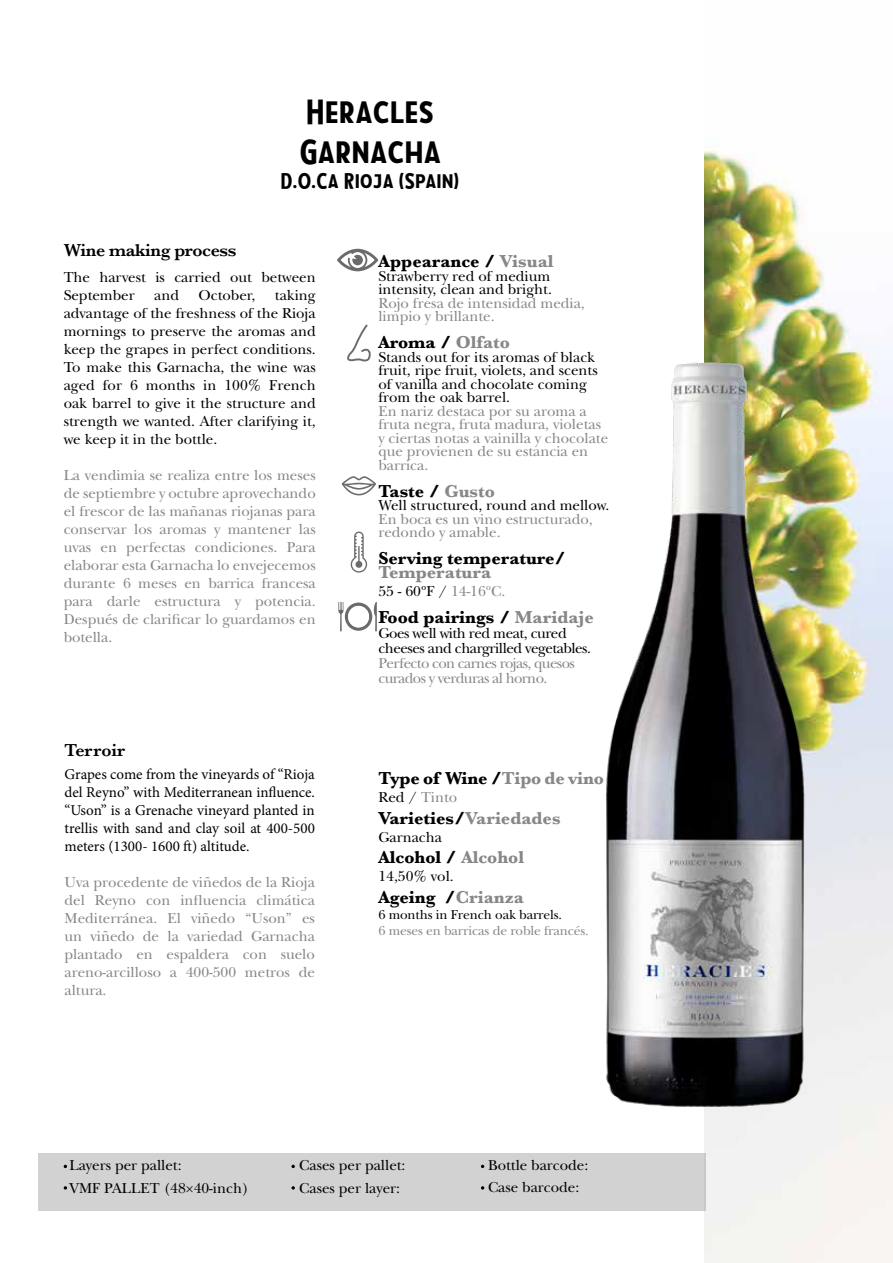
<style>
.page{position:relative;width:893px;height:1263px;background:#fff}
.page>*{position:absolute;margin:0;border:0;box-sizing:border-box;transform-origin:0 0}
.t1{font:33px/39.6px "Taberna Sans";color:#000}
.t2{font:21px "Taberna Sans";color:#000}
.t3{font:700 18px "Baskerville";color:#000}
.t4{font:600 18px "Baskerville";letter-spacing:-.02em;color:#000}
.t5{font:700 18px "Baskerville";color:#878787}
.t6{font:600 18px "Baskerville";color:#000}
.t7{font:15px/18px "New Baskerville Std";color:#878787}
.t8{font:15px/18px "New Baskerville Std";color:#000}
.t9{font:15px/18px "Minion Pro";color:#000;text-align:justify}
.t10{font:15px/15px "New Baskerville Std";letter-spacing:-.03em;color:#000}
.t11{font:15px/15px "New Baskerville Std";letter-spacing:-.04em;color:#878787}
.t12{font:13.5px "New Baskerville Std";letter-spacing:-.01em;color:#878787}
.t13{font:13.5px "New Baskerville Std";letter-spacing:-.01em;color:#000}
.s1{color:#878787}
.s2{color:#000}
</style>
<div class="page">
<img style="left:705px;top:149px;width:187px;height:1114px">
<div style="left:38px;top:1153px;width:668px;height:58px;background:#d3d2d3"></div>
<svg style="left:291px;top:1165px;width:4px;height:3px"></svg>
<img style="left:606px;top:325px;width:257px;height:798px">
<svg style="left:337px;top:249px;width:41px;height:22px"></svg>
<svg style="left:347px;top:325px;width:24px;height:36px"></svg>
<svg style="left:342px;top:476px;width:34px;height:19px"></svg>
<svg style="left:350px;top:531px;width:17px;height:42px"></svg>
<svg style="left:338px;top:602px;width:39px;height:30px"></svg>
<h1 class="t1" style="left:299px;top:92px;width:143px">Heracles<br>Garnacha</h1>
<h2 class="t2" style="left:280px;top:167px;width:181px">D.O.Ca Rioja (Spain)</h2>
<p class="t4" style="left:64px;top:237px;width:174px">Wine making process</p>
<p class="t8" style="left:64px;top:268px;width:254px">The harvest is carried out between<br>September</p>
<p class="t8" style="left:64px;top:286px;width:254px;text-align:justify;text-indent:211px">taking advantage of the freshness of the Rioja mornings to preserve the aromas and keep the grapes in perfect conditions.<br>To make this Garnacha, the wine was aged for 6 months in 100% French oak barrel to give it the structure and strength we wanted. After clarifying it, we keep it in the bottle.</p>
<p class="t7" style="left:64px;top:466px;width:254px;text-align:justify">La vendimia se realiza entre los meses de septiembre y octubre aprovechando el frescor de las mañanas riojanas para conservar los aromas y mantener las uvas en perfectas condiciones. Para elaborar esta Garnacha lo envejecemos durante 6 meses en barrica francesa para darle estructura y potencia.<br>Después de clarificar lo guardamos en botella.</p>
<p class="t8" style="left:154px;top:286px;width:26px">and</p>
<p class="t8" style="left:199px;top:286px;width:58px">October,</p>
<p class="t6" style="left:65px;top:737px;width:62px">Terroir</p>
<p class="t9" style="left:65px;top:765px;width:252px">Grapes come from the vineyards of “Rioja del Reyno” with Mediterranean influence. “Uson” is a Grenache vineyard planted in trellis with sand and clay soil at 400-500 meters (1300- 1600 ft) altitude.</p>
<p class="t7" style="left:65px;top:873px;width:252px;text-align:justify">Uva procedente de viñedos de la Rioja del Reyno con influencia climática Mediterránea. El viñedo “Uson” es un viñedo de la variedad Garnacha plantado en espaldera con suelo areno-arcilloso a 400-500 metros de altura.</p>
<p class="t3" style="left:378px;top:249px;width:176px">Appearance / <span class="s1">Visual</span></p>
<p class="t8" style="left:378px;top:269px;width:175px;line-height:13.5px">Strawberry red of medium intensity, clean and bright.</p>
<p class="t7" style="left:378px;top:296px;width:208px;line-height:13.5px">Rojo fresa de intensidad media, limpio y brillante.</p>
<p class="t3" style="left:378px;top:330px;width:133px">Aroma / <span class="s1">Olfato</span></p>
<p class="t8" style="left:378px;top:350px;width:221px;line-height:13.5px">Stands out for its aromas of black fruit, ripe fruit, violets, and scents of vanilla and chocolate coming from the oak barrel.</p>
<p class="t7" style="left:378px;top:404px;width:231px;line-height:13.5px">En nariz destaca por su aroma a fruta negra, fruta madura, violetas y ciertas notas a vainilla y chocolate que provienen de su estancia en barrica.</p>
<p class="t3" style="left:378px;top:478px;width:118px">Taste / <span class="s1">Gusto</span></p>
<p class="t8" style="left:378px;top:496px;width:232px">Well structured, round and mellow.</p>
<p class="t7" style="left:378px;top:512px;width:216px;line-height:13.5px">En boca es un vino estructurado, redondo y amable.</p>
<p class="t3" style="left:378px;top:546px;width:189px">Serving temperature/</p>
<p class="t5" style="left:378px;top:559px;width:114px">Temperatura</p>
<p class="t8" style="left:378px;top:582px;width:128px">55 - 60ºF / <span class="s1">14-16ºC.</span></p>
<p class="t3" style="left:378px;top:604px;width:217px">Food pairings / <span class="s1">Maridaje</span></p>
<p class="t10" style="left:378px;top:625px;width:214px">Goes well with red meat, cured cheeses and chargrilled vegetables.</p>
<p class="t11" style="left:378px;top:655px;width:198px">Perfecto con carnes rojas, quesos curados y verduras al horno.</p>
<p class="t3" style="left:378px;top:766px;width:227px">Type of Wine /<span class="s1">Tipo de vino</span></p>
<p class="t7" style="left:378px;top:788px;width:80px"><span class="s2">Red /</span> Tinto</p>
<p class="t3" style="left:378px;top:805px;width:184px">Varieties/<span class="s1">Variedades</span></p>
<p class="t8" style="left:378px;top:828px;width:65px">Garnacha</p>
<p class="t3" style="left:378px;top:845px;width:147px">Alcohol / <span class="s1">Alcohol</span></p>
<p class="t8" style="left:378px;top:868px;width:77px">14,50% vol.</p>
<p class="t3" style="left:378px;top:885px;width:147px">Ageing /<span class="s1">Crianza</span></p>
<p class="t13" style="left:378px;top:907px;width:185px">6 months in French oak barrels.</p>
<p class="t12" style="left:378px;top:923px;width:212px">6 meses en barricas de roble francés.</p>
<p class="t8" style="left:69px;top:1154px;width:181px;line-height:22.8px">Layers per pallet:<br>VMF PALLET (48×40-inch)</p>
<p class="t8" style="left:488px;top:1154px;width:102px;line-height:22px">Bottle barcode:<br>Case barcode:</p>
<p class="t8" style="left:299px;top:1154px;width:108px;line-height:22.8px">Cases per pallet:<br>Cases per layer:</p>
</div>
